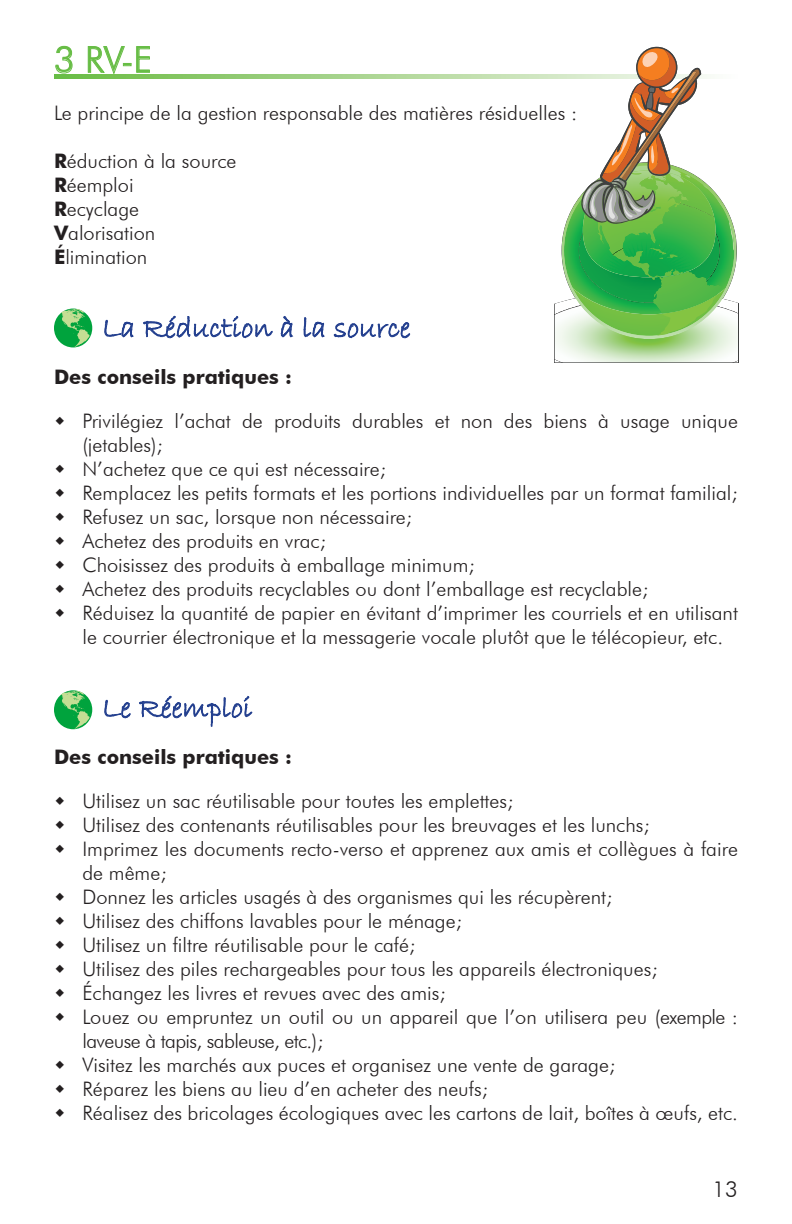
<style>
.page{position:relative;width:792px;height:1224px;background:#fff}
.page>*{position:absolute;margin:0;border:0;box-sizing:border-box;transform-origin:0 0}
.t1{font:300 36px "Futura BT";color:#67bd45}
.t2{font:30px "Bradley Hand ITC";color:#24408f}
.t3{font:300 22px "Futura BT";color:#231f20}
.t4{font:300 20px/24px "Futura BT";color:#231f20}
.t5{font:700 20px "Futura BT";color:#231f20}
.s1{font-weight:700}
</style>
<div class="page">
<svg style="left:55px;top:45px;width:18px;height:29px"></svg>
<svg style="left:87px;top:46px;width:63px;height:28px"></svg>
<svg style="left:104px;top:319px;width:30px;height:19px"></svg>
<svg style="left:143px;top:315px;width:130px;height:24px"></svg>
<svg style="left:280px;top:316px;width:14px;height:22px"></svg>
<svg style="left:303px;top:317px;width:22px;height:21px"></svg>
<svg style="left:333px;top:322px;width:78px;height:17px"></svg>
<svg style="left:104px;top:699px;width:27px;height:20px"></svg>
<svg style="left:139px;top:695px;width:114px;height:32px"></svg>
<img style="left:54px;top:74px;width:500px;height:4px">
<div style="left:54px;top:309px;width:38px;height:38px;background:#00a33d;border-radius:50%"></div>
<svg style="left:60px;top:309px;width:30px;height:38px"></svg>
<div style="left:54px;top:690px;width:38px;height:39px;background:#00a33d;border-radius:50%"></div>
<svg style="left:60px;top:691px;width:30px;height:38px"></svg>
<img style="left:554px;top:301px;width:184px;height:62px">
<img style="left:562px;top:228px;width:175px;height:111px">
<img style="left:573px;top:314px;width:153px;height:22px">
<img style="left:564px;top:185px;width:170px;height:129px">
<img style="left:579px;top:199px;width:141px;height:104px">
<svg style="left:657px;top:314px;width:61px;height:21px"></svg>
<img style="left:661px;top:248px;width:6px;height:6px">
<svg style="left:661px;top:254px;width:17px;height:5px"></svg>
<img style="left:663px;top:269px;width:26px;height:2px">
<img style="left:595px;top:226px;width:66px;height:51px">
<img style="left:600px;top:243px;width:61px;height:34px">
<svg style="left:716px;top:198px;width:7px;height:11px"></svg>
<img style="left:653px;top:271px;width:69px;height:43px">
<svg style="left:650px;top:271px;width:28px;height:9px"></svg>
<img style="left:724px;top:209px;width:10px;height:45px">
<svg style="left:580px;top:47px;width:128px;height:179px"></svg>
<h1 class="t1" style="left:54px;top:45px;width:99px">3 RV-E</h1>
<p class="t4" style="left:54px;top:103px;width:525px">Le principe de la gestion responsable des matières résiduelles :</p>
<p class="t4" style="left:54px;top:151px;width:184px"><span class="s1">R</span>éduction à la source<br><span class="s1">R</span>éemploi<br><span class="s1">R</span>ecyclage<br><span class="s1">V</span>alorisation<br><span class="s1">É</span>limination</p>
<h2 class="t2" style="left:102px;top:314px;width:310px">La Réduction à la source</h2>
<p class="t5" style="left:54px;top:369px;width:240px">Des conseils pratiques :</p>
<p class="t4" style="left:82px;top:411px;width:657px">Privilégiez l’achat de produits durables et non des biens à usage unique (jetables);<br>N’achetez que ce qui est nécessaire;<br>Remplacez les petits formats et les portions individuelles par un format familial; Refusez un sac, lorsque non nécessaire;<br>Achetez des produits en vrac;<br>Choisissez des produits à emballage minimum;<br>Achetez des produits recyclables ou dont l’emballage est recyclable;<br>Réduisez la quantité de papier en évitant d’imprimer les courriels et en utilisant le courrier électronique et la messagerie vocale plutôt que le télécopieur, etc.</p>
<h2 class="t2" style="left:102px;top:694px;width:152px">Le Réemploi</h2>
<p class="t5" style="left:54px;top:749px;width:240px">Des conseils pratiques :</p>
<p class="t4" style="left:82px;top:791px;width:657px">Utilisez un sac réutilisable pour toutes les emplettes;<br>Utilisez des contenants réutilisables pour les breuvages et les lunchs;<br>Imprimez les documents recto-verso et apprenez aux amis et collègues à faire de même;<br>Donnez les articles usagés à des organismes qui les récupèrent;<br>Utilisez des chiffons lavables pour le ménage;<br>Utilisez un filtre réutilisable pour le café;<br>Utilisez des piles rechargeables pour tous les appareils électroniques; Échangez les livres et revues avec des amis;<br>Louez ou empruntez un outil ou un appareil que l’on utilisera peu (exemple : laveuse à tapis, sableuse, etc.);<br>Visitez les marchés aux puces et organisez une vente de garage;<br>Réparez les biens au lieu d’en acheter des neufs;<br>Réalisez des bricolages écologiques avec les cartons de lait, boîtes à œufs, etc.</p>
<p class="t3" style="left:713px;top:1180px;width:27px">13</p>
</div>
